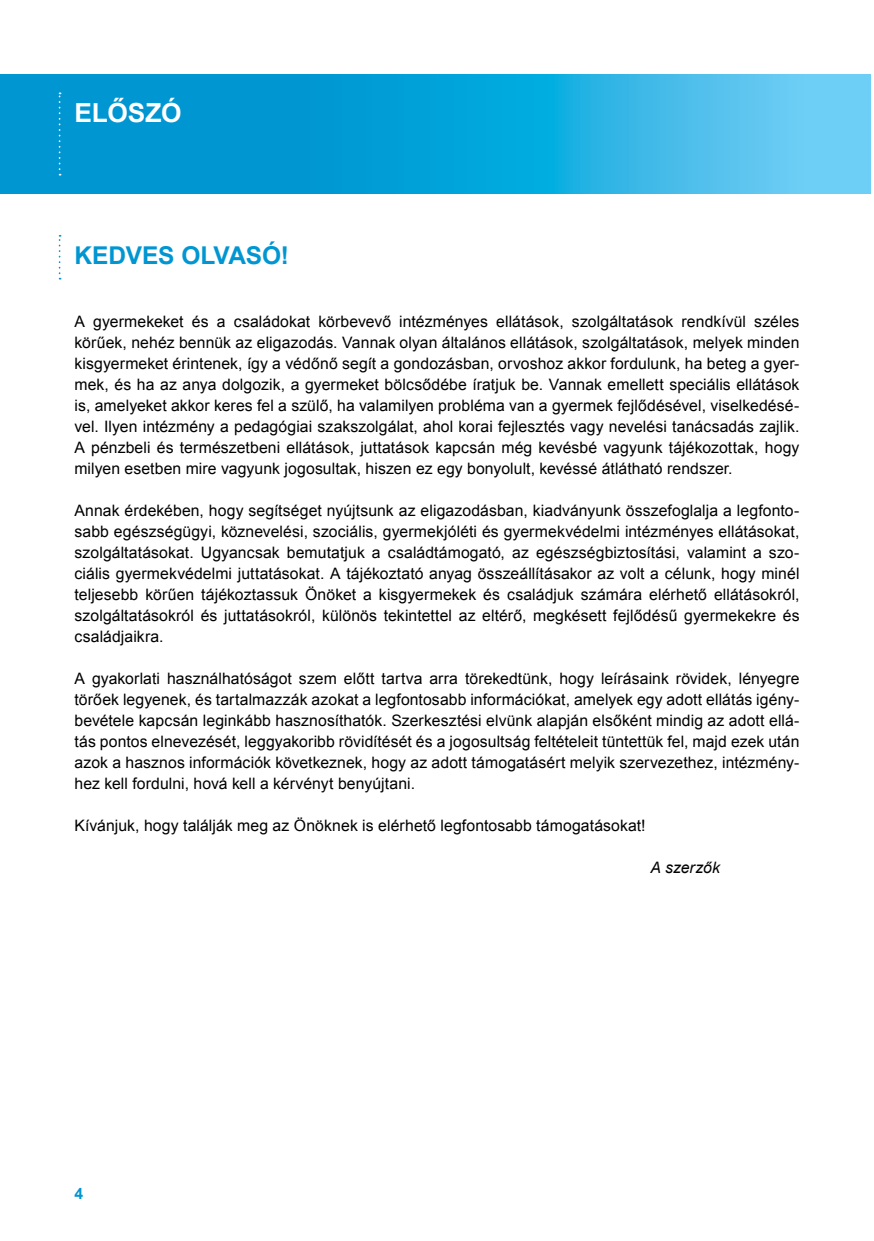
<style>
.page{position:relative;width:874px;height:1241px;background:#fff}
.page>*{position:absolute;margin:0;border:0;box-sizing:border-box;transform-origin:0 0}
.t1{font:700 26.25px "Arial";letter-spacing:-.005em;color:#fff}
.t2{font:700 24.5px "Arial";letter-spacing:-.01em;color:#0096d2}
.t3{font:15.75px/21px "Arial";letter-spacing:.005em;color:#000;text-align:justify}
.t4{font:italic 15.75px "Arial";color:#000}
.t5{font:700 15.75px "Arial";color:#0096d2}
</style>
<div class="page">
<svg style="left:0;top:74px;width:870px;height:119px;background:#1ca9dd"></svg>
<svg style="left:59px;top:92px;width:2px;height:83px"></svg>
<svg style="left:59px;top:235px;width:2px;height:44px"></svg>
<h1 class="t1" style="left:74px;top:96px;width:108px">ELŐSZÓ</h1>
<h2 class="t2" style="left:74px;top:239px;width:216px">KEDVES OLVASÓ!</h2>
<p class="t3" style="left:74px;top:311px;width:726px">A gyermekeket és a családokat körbevevő intézményes ellátások, szolgáltatások rendkívü l széles körűek, nehéz bennük az eligazodás. Vannak olyan általános ellátások, szolgáltatások, melyek minden kisgyermeket érintenek, így a védőnő segít a gondozásban, orvoshoz akkor fordulunk, ha beteg a gyer&shy;mek, és ha az anya dolgozik, a gyermeket bölcsődébe íratjuk be. Vannak emellett speciális ellátások is, amelyeket akkor keres fel a szülő, ha valamilyen probléma van a gyermek fejlődésével, viselkedésé- vel. Ilyen intézmény a pedagógiai szakszolgálat, ahol korai fejlesztés vagy nevelési tanácsadás zajlik.<br>A pénzbeli és természetbeni ellátások, juttatások kapcsán még kevésbé vagyunk tájékozottak, hogy milyen esetben mire vagyunk jogosultak, hiszen ez egy bonyolult, kevésséátlátható rendszer.</p>
<p class="t3" style="left:74px;top:500px;width:726px">Annak érdekében, hogy segítséget nyújtsunk az eligazodásban, kiadványunk összefoglalja a legfonto&shy;sabb egészségügyi, köznevelési, szociális, gyermekjóléti és gyermekvédelmi intézményes ellátásokat, szolgáltatásokat. Ugyancsak bemutatjuk a családtámogató, az egészségbiztosítási, valamint a szo&shy;ciális gyermekvédelmi juttatásokat. A tájékoztató anyag összeállításakor az volt a célunk, hogy minél teljesebb körűen tájékoztassuk Önöket a kisgyermekek és családjuk számára elérhető ellátásokról, szolgáltatásokról és juttatásokról, kü lönös tekintettel az eltérő, megkésett fejlődésű gyermekekre és családjaikra.</p>
<p class="t3" style="left:74px;top:667px;width:726px">A gyakorlati használhatóságot szem előtt tartva arra törekedtü nk, hogy leírásaink rövidek, lényegre törőek legyenek, és tartalmazzák azokat a legfontosabb információkat, amelyek egy adott ellátás igény&shy;bevétele kapcsán leginkább hasznosíthatók. Szerkesztési elvü nk alapján elsőként mindig az adott ellá- tás pontos elnevezését, leggyakoribb rövidítését és a jogosultság feltételeit tü ntettü k fel, majd ezek után azok a hasznos információk következnek, hogy az adott támogatásért melyik szervezethez, intézmény&shy;hez kell fordulni, hová kell a kérvényt benyújtani.</p>
<p class="t3" style="left:74px;top:814px;width:572px">Kívánjuk, hogy találják meg az Önöknek is elérhető legfontosabb támogatásokat!</p>
<p class="t4" style="left:650px;top:857px;width:71px">A szerzők</p>
<p class="t5" style="left:74px;top:1182px;width:10px">4</p>
</div>
